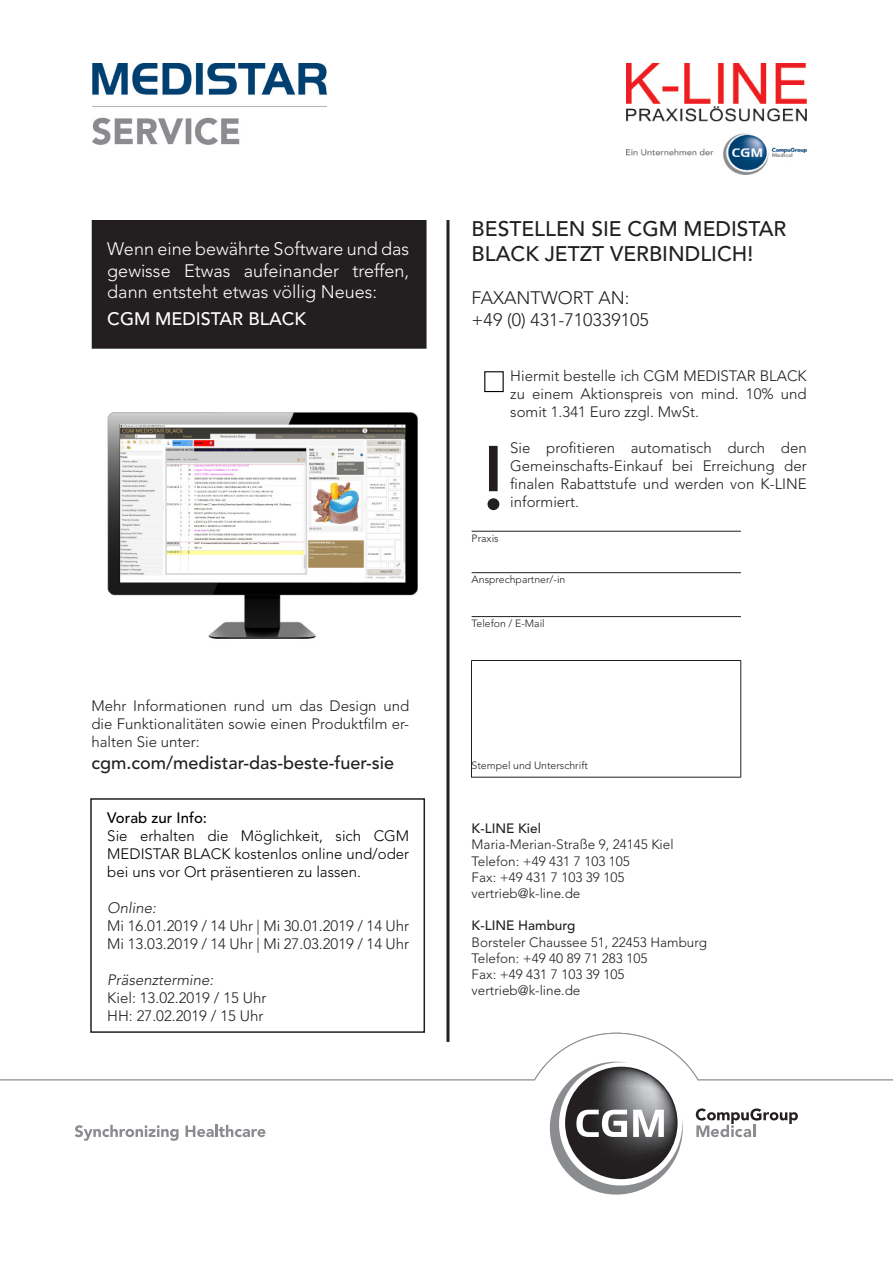
<style>
.page{position:relative;width:893px;height:1263px;background:#fff}
.page>*{position:absolute;margin:0;border:0;box-sizing:border-box;transform-origin:0 0}
.t1{font:500 90px "Avenir LT Std";color:#231f20}
.t2{font:500 21px/25.2px "Avenir LT Std";color:#231f20}
.t3{font:300 18px/21.6px "Avenir LT Std";color:#fff;text-align:justify}
.t4{font:500 18px "Avenir LT Std";color:#231f20}
.t5{font:300 18px "Avenir LT Std";color:#231f20}
.t6{font:500 18px "Avenir LT Std";color:#fff}
.t7{font:300 15px/18px "Avenir LT Std";color:#231f20;text-align:justify}
.t8{font:300 15px/18px "Avenir LT Std";color:#000;text-align:justify}
.t9{font:italic 300 15px "Avenir LT Std";color:#231f20}
.t10{font:500 15px "Avenir LT Std";color:#000}
.t11{font:300 13.5px "Avenir LT Std";color:#231f20}
.t12{font:500 13.5px "Avenir LT Std";color:#231f20}
.t13{font:300 10.5px "Avenir LT Std";color:#231f20}
</style>
<div class="page">
<div style="left:90px;top:798px;width:335px;height:235px;border:2px solid #231f20"></div>
<svg style="left:0;top:1033px;width:893px;height:162px"></svg>
<div style="left:92px;top:221px;width:334px;height:127px;background:#231f20"></div>
<div style="left:92px;top:220px;width:335px;height:129px;border:2px solid #231f20"></div>
<hr style="left:472px;top:531px;width:269px;height:1px;background:#231f20">
<hr style="left:472px;top:572px;width:269px;height:1px;background:#231f20">
<hr style="left:472px;top:616px;width:269px;height:1px;background:#231f20">
<hr style="left:472px;top:660px;width:269px;height:1px;background:#231f20">
<div style="left:484px;top:371px;width:20px;height:21px;border:1px solid #000"></div>
<hr style="left:446px;top:220px;width:3px;height:822px;background:#231f20">
<img style="left:626px;top:64px;width:180px;height:111px">
<img style="left:92px;top:64px;width:235px;height:81px">
<hr style="left:471px;top:777px;width:270px;height:1px;background:#231f20">
<hr style="left:471px;top:660px;width:1px;height:117px;background:#231f20">
<hr style="left:740px;top:661px;width:1px;height:116px;background:#231f20">
<img style="left:107px;top:412px;width:311px;height:227px">
<p class="t3" style="left:107px;top:238px;width:303px">Wenn eine bewährte Software und das gewisse Etwas aufeinander treffen, dann entsteht etwas völlig Neues:</p>
<p class="t6" style="left:107px;top:309px;width:200px">CGM MEDISTAR BLACK</p>
<p class="t7" style="left:91px;top:697px;width:319px">Mehr Informationen rund um das Design und die Funktionalitäten sowie einen Produktfilm er&shy;halten Sie unter:</p>
<p class="t4" style="left:91px;top:752px;width:304px">cgm.com/medistar-das-beste-fuer-sie</p>
<p class="t10" style="left:107px;top:809px;width:101px">Vorab zur Info:</p>
<p class="t8" style="left:107px;top:826px;width:303px">Sie erhalten die Möglichkeit, sich CGM MEDISTAR BLACK kostenlos online und/oder bei uns vor Ort präsentieren zu lassen.</p>
<p class="t9" style="left:107px;top:899px;width:50px">Online:</p>
<p class="t7" style="left:107px;top:916px;width:303px">Mi 16.01.2019 / 14 Uhr | Mi 30.01.2019 / 14 Uhr</p>
<p class="t7" style="left:107px;top:934px;width:303px">Mi 13.03.2019 / 14 Uhr | Mi 27.03.2019 / 14 Uhr</p>
<p class="t9" style="left:107px;top:971px;width:108px">Präsenztermine:</p>
<p class="t7" style="left:107px;top:988px;width:161px">Kiel: 13.02.2019 / 15 Uhr</p>
<p class="t7" style="left:107px;top:1006px;width:158px">HH: 27.02.2019 / 15 Uhr</p>
<p class="t2" style="left:472px;top:217px;width:316px">BESTELLEN SIE CGM MEDISTAR<br>BLACK JETZT VERBINDLICH!</p>
<p class="t5" style="left:472px;top:288px;width:159px">FAXANTWORT AN:</p>
<p class="t5" style="left:472px;top:309px;width:179px">+49 (0) 431-710339105</p>
<p class="t1" style="left:481px;top:426px;width:27px">!</p>
<p class="t7" style="left:510px;top:367px;width:298px">Hiermit bestelle ich CGM MEDISTAR BLACK zu einem Aktionspreis von mind. 10% und somit 1.341 Euro zzgl. MwSt.</p>
<p class="t7" style="left:510px;top:439px;width:298px">Sie profitieren automatisch durch den Gemeinschafts-Einkauf bei Erreichung der finalen Rabattstufe und werden von K-LINE informiert.</p>
<p class="t13" style="left:472px;top:532px;width:29px">Praxis</p>
<p class="t13" style="left:472px;top:573px;width:95px">Ansprechpartner/-in</p>
<p class="t13" style="left:472px;top:617px;width:75px">Telefon / E-Mail</p>
<p class="t13" style="left:472px;top:759px;width:118px">Stempel und Unterschrift</p>
<p class="t12" style="left:472px;top:821px;width:71px">K-LINE Kiel</p>
<p class="t11" style="left:472px;top:837px;width:203px">Maria-Merian-Straße 9, 24145 Kiel</p>
<p class="t11" style="left:472px;top:853px;width:160px">Telefon: +49 431 7 103 105</p>
<p class="t11" style="left:472px;top:869px;width:154px">Fax: +49 431 7 103 39 105</p>
<p class="t11" style="left:472px;top:885px;width:110px">vertrieb@k-line.de</p>
<p class="t12" style="left:472px;top:918px;width:105px">K-LINE Hamburg</p>
<p class="t11" style="left:472px;top:934px;width:237px">Borsteler Chaussee 51, 22453 Hamburg</p>
<p class="t11" style="left:472px;top:950px;width:177px">Telefon: +49 40 89 71 283 105</p>
<p class="t11" style="left:472px;top:966px;width:154px">Fax: +49 431 7 103 39 105</p>
<p class="t11" style="left:472px;top:982px;width:110px">vertrieb@k-line.de</p>
</div>
